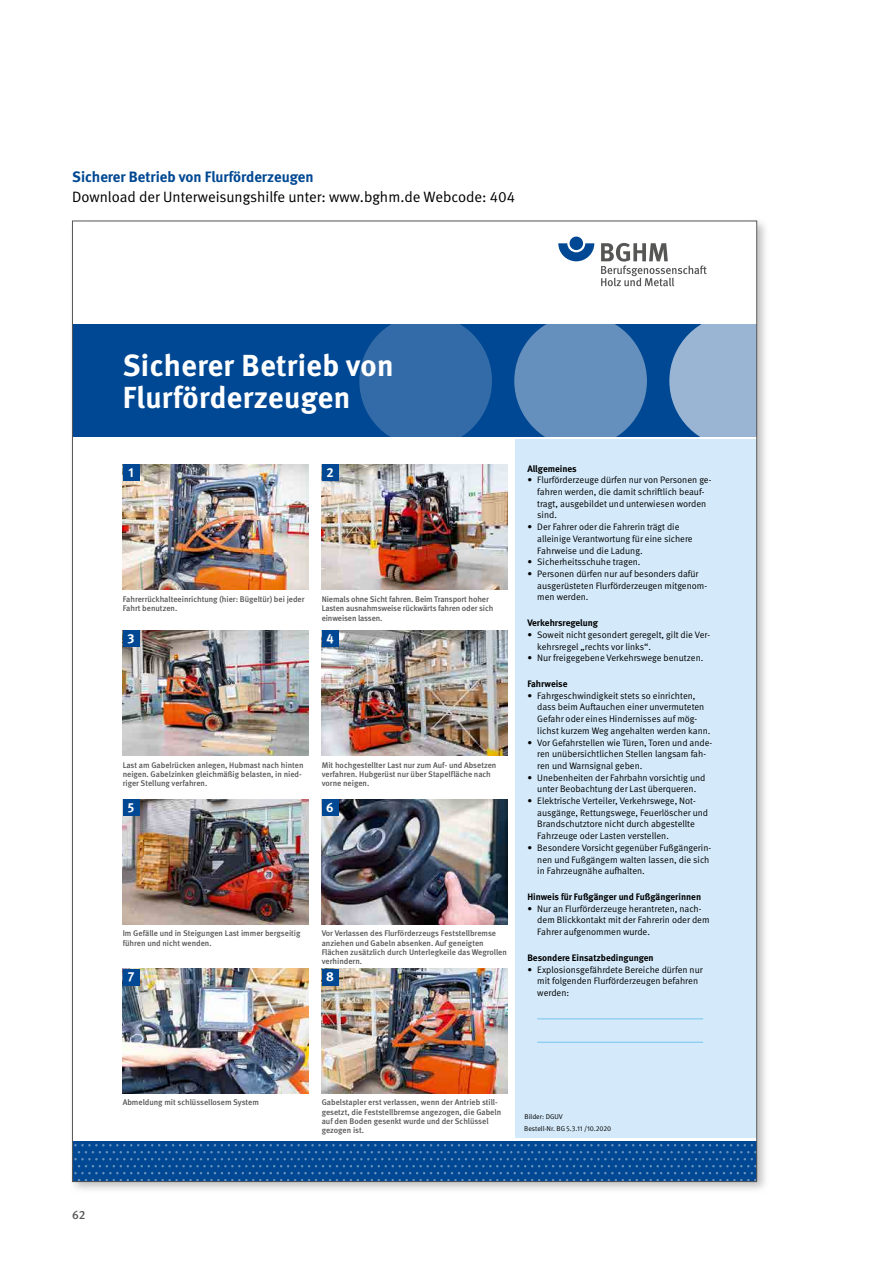
<style>
.page{position:relative;width:893px;height:1263px;background:#fff}
.page>*{position:absolute;margin:0;border:0;box-sizing:border-box;transform-origin:0 0}
.t1{font:700 30.45px/32.7px "DGUV Meta";letter-spacing:.015em;color:#fff}
.Fließtext_FT_ohne_Abstand{font:15px "DGUV Meta";color:#000}
.Überschriften_H3{font:700 15px "DGUV Meta";color:#004893}
.t2{font:700 13.05px "DGUV Meta";color:#fff}
.t3{font:500 12px "DGUV Meta";color:#565655}
.t4{font:9.3px/11.7px "DGUV Meta";color:#000}
.t5{font:700 9.3px "DGUV Meta";color:#000}
.t6{font:500 8.25px/9.3px "DGUV Meta";color:#565655}
.t7{font:7.05px/11.7px "DGUV Meta";color:#000}
</style>
<div class="page">
<div style="left:69px;top:217px;width:700px;height:977px;background:#000;opacity:.25"></div>
<div style="left:72px;top:221px;width:685px;height:960px;background:#fff"></div>
<div style="left:72px;top:324px;width:685px;height:112px;background:#004893"></div>
<svg style="left:669px;top:324px;width:86px;height:116px;background:#89aacc"></svg>
<div style="left:514px;top:315px;width:133px;height:132px;background:#6590bd;border-radius:50%"></div>
<svg style="left:359px;top:315px;width:133px;height:132px;background:#3f74ad"></svg>
<div style="left:515px;top:440px;width:242px;height:698px;background:#d4eafa"></div>
<svg style="left:601px;top:243px;width:106px;height:43px"></svg>
<svg style="left:558px;top:243px;width:36px;height:18px"></svg>
<div style="left:570px;top:237px;width:13px;height:13px;background:#004893;border-radius:50%"></div>
<div style="left:72px;top:1141px;width:685px;height:40px;background:#004893"></div>
<svg style="left:74px;top:1144px;width:681px;height:36px"></svg>
<img style="left:123px;top:630px;width:185px;height:125px">
<img style="left:322px;top:630px;width:185px;height:125px">
<img style="left:322px;top:800px;width:185px;height:124px">
<img style="left:322px;top:969px;width:185px;height:124px">
<img style="left:123px;top:969px;width:185px;height:124px">
<img style="left:123px;top:800px;width:185px;height:124px">
<img style="left:123px;top:464px;width:185px;height:125px">
<img style="left:322px;top:464px;width:185px;height:125px">
<div style="left:123px;top:464px;width:16px;height:17px;background:#004893"></div>
<div style="left:322px;top:464px;width:16px;height:17px;background:#004893"></div>
<hr style="left:537px;top:1018px;width:166px;height:1px;background:#83c9f0">
<hr style="left:537px;top:1042px;width:166px;height:1px;background:#83c9f0">
<div style="left:123px;top:630px;width:16px;height:17px;background:#004893"></div>
<div style="left:322px;top:630px;width:16px;height:17px;background:#004893"></div>
<div style="left:123px;top:800px;width:16px;height:16px;background:#004893"></div>
<div style="left:123px;top:969px;width:16px;height:16px;background:#004893"></div>
<div style="left:322px;top:800px;width:16px;height:16px;background:#004893"></div>
<div style="left:322px;top:969px;width:16px;height:16px;background:#004893"></div>
<h3 class="Überschriften_H3" style="left:72px;top:168px;width:243px">Sicherer Betrieb von Flurförderzeugen</h3>
<p class="Fließtext_FT_ohne_Abstand" style="left:72px;top:188px;width:444px">Download der Unterweisungshilfe unter: www.bghm.de Webcode: 404</p>
<p class="t1" style="left:123px;top:350px;width:272px">Sicherer Betrieb von<br>Flurförderzeugen</p>
<p class="t2" style="left:128px;top:464px;width:7px">1</p>
<p class="t2" style="left:326px;top:464px;width:9px">2</p>
<p class="t6" style="left:123px;top:595px;width:183px">Fahrerrückhalteeinrichtung (hier: Bügeltür) bei jeder<br>Fahrt benutzen.</p>
<p class="t6" style="left:322px;top:595px;width:173px">Niemals ohne Sicht fahren. Beim Transport hoher<br>Lasten ausnahmsweise rückwärts fahren oder sich einweisen lassen.</p>
<p class="t2" style="left:128px;top:630px;width:8px">3</p>
<p class="t2" style="left:326px;top:630px;width:9px">4</p>
<p class="t6" style="left:123px;top:760px;width:182px">Last am Gabelrücken anlegen, Hubmast nach hinten neigen. Gabelzinken gleichmäßig belasten, in nied&shy;riger Stellung verfahren.</p>
<p class="t2" style="left:128px;top:799px;width:8px">5</p>
<p class="t6" style="left:322px;top:760px;width:176px">Mit hochgestellter Last nur zum Auf- und Absetzen verfahren. Hubgerüst nur über Stapelfläche nach vorne neigen.</p>
<p class="t2" style="left:326px;top:799px;width:9px">6</p>
<p class="t6" style="left:123px;top:929px;width:179px">Im Gefälle und in Steigungen Last immer bergseitig führen und nicht wenden.</p>
<p class="t2" style="left:128px;top:969px;width:8px">7</p>
<p class="t6" style="left:322px;top:929px;width:187px">Vor Verlassen des Flurförderzeugs Feststellbremse anziehen und Gabeln absenken. Auf geneigten Flächen zusätzlich durch Unterlegkeile das Wegrollen verhindern.</p>
<p class="t2" style="left:326px;top:969px;width:9px">8</p>
<p class="t5" style="left:527px;top:463px;width:51px">Allgemeines</p>
<p class="t4" style="left:537px;top:474px;width:176px;text-indent:-10px">• Flurförderzeuge dürfen nur von Personen ge&shy;fahren werden, die damit schriftlich beauf&shy;tragt, ausgebildet und unterwiesen worden sind.</p>
<p class="t4" style="left:537px;top:521px;width:157px;text-indent:-10px">• Der Fahrer oder die Fahrerin trägt die alleinige Verantwortung für eine sichere<br>Fahrweise und die Ladung.</p>
<p class="t4" style="left:527px;top:556px;width:115px">• Sicherheitsschuhe tragen.</p>
<p class="t4" style="left:537px;top:568px;width:171px;text-indent:-10px">• Personen dürfen nur auf besonders dafür ausgerüsteten Flurförderzeugen mitgenom&shy;men werden.</p>
<p class="t5" style="left:527px;top:617px;width:72px">Verkehrsregelung</p>
<p class="t4" style="left:537px;top:629px;width:174px;text-indent:-10px">• Soweit nicht gesondert geregelt, gilt die Ver&shy;kehrsregel „rechts vor links“.</p>
<p class="t4" style="left:527px;top:652px;width:177px">• Nur freigegebene Verkehrswege benutzen.</p>
<p class="t5" style="left:527px;top:678px;width:42px">Fahrweise</p>
<p class="t4" style="left:537px;top:690px;width:175px;text-indent:-10px">• Fahrgeschwindigkeit stets so einrichten, dass beim Auftauchen einer unvermuteten Gefahr oder eines Hindernisses auf mög&shy;lichst kurzem Weg angehalten werden kann.</p>
<p class="t4" style="left:537px;top:737px;width:176px;text-indent:-10px">• Vor Gefahrstellen wie Türen, Toren und ande&shy;ren unübersichtlichen Stellen langsam fah&shy;ren und Warnsignal geben.</p>
<p class="t4" style="left:527px;top:772px;width:180px;text-align:center">• Unebenheiten der Fahrbahn vorsichtig und unter Beobachtung der Last überqueren.</p>
<p class="t4" style="left:537px;top:795px;width:172px;text-indent:-10px">• Elektrische Verteiler, Verkehrswege, Not&shy;ausgänge, Rettungswege, Feuerlöscher und Brandschutztore nicht durch abgestellte Fahrzeuge oder Lasten verstellen.</p>
<p class="t4" style="left:537px;top:842px;width:175px;text-indent:-10px">• Besondere Vorsicht gegenüber Fußgängerin&shy;nen und Fußgängern walten lassen, die sich in Fahrzeugnähe aufhalten.</p>
<p class="t5" style="left:527px;top:891px;width:175px">Hinweis für Fußgänger und Fußgängerinnen</p>
<p class="t4" style="left:537px;top:903px;width:174px;text-indent:-10px">• Nur an Flurförderzeuge herantreten, nach&shy;dem Blickkontakt mit der Fahrerin oder dem<br>Fahrer aufgenommen wurde.</p>
<p class="t5" style="left:527px;top:952px;width:128px">Besondere Einsatzbedingungen</p>
<p class="t4" style="left:537px;top:964px;width:167px;text-indent:-10px">• Explosionsgefährdete Bereiche dürfen nur mit folgenden Flurförderzeugen befahren werden:</p>
<p class="t6" style="left:123px;top:1098px;width:138px">Abmeldung mit schlüssellosem System</p>
<p class="t3" style="left:72px;top:1208px;width:15px">62</p>
<p class="t6" style="left:322px;top:1098px;width:181px">Gabelstapler erst verlassen, wenn der Antrieb still&shy;gesetzt, die Feststellbremse angezogen, die Gabeln auf den Boden gesenkt wurde und der Schlüssel gezogen ist.</p>
<p class="t7" style="left:524px;top:1111px;width:88px">Bilder: DGUV<br>Bestell-Nr. BG 5.3.11 /10.2020</p>
</div>
